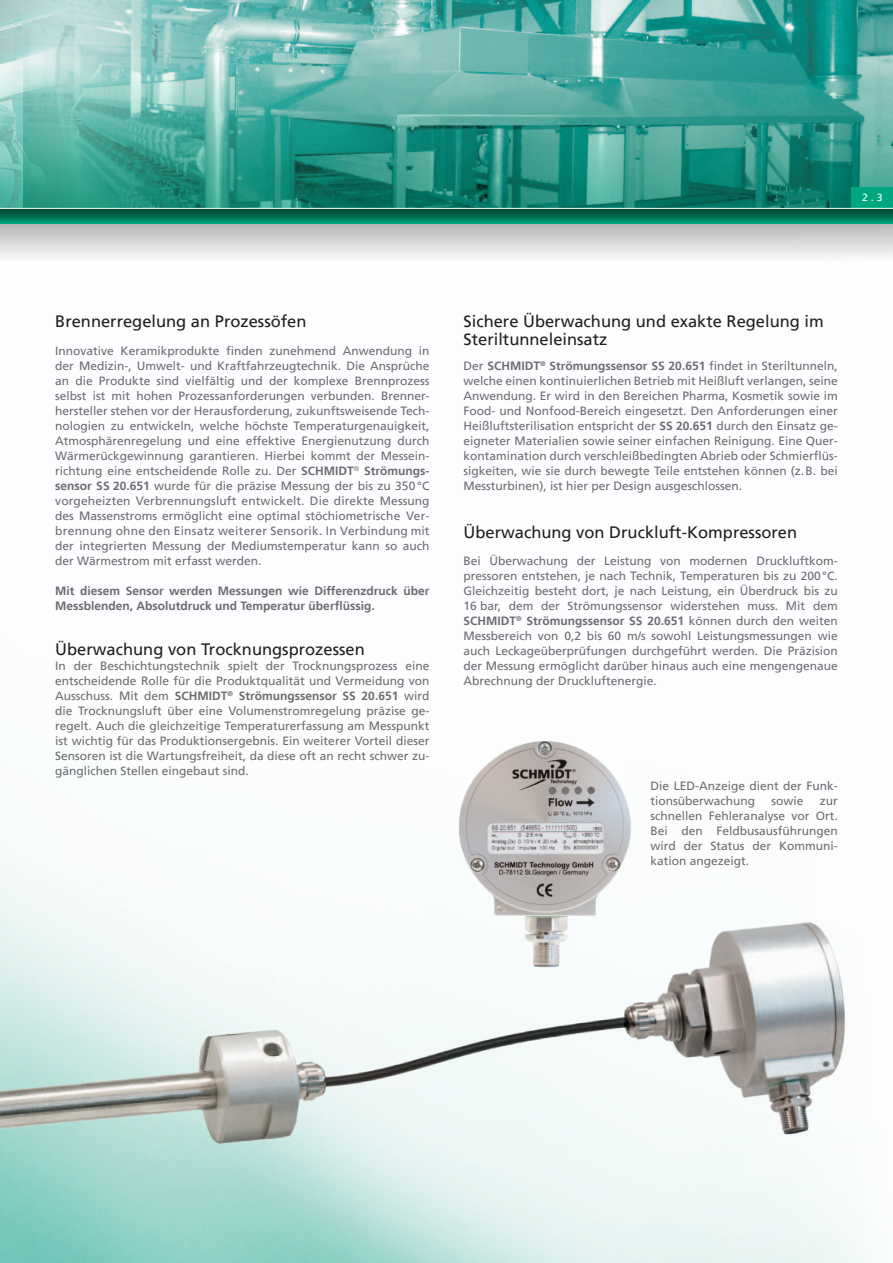
<style>
.page{position:relative;width:893px;height:1263px;background:#fff}
.page>*{position:absolute;margin:0;border:0;box-sizing:border-box;transform-origin:0 0}
.t1{font:16.5px/18px "Frutiger LT";color:#231f20}
.t2{font:12px/15px "Frutiger LT";color:#6c6d70;text-align:justify}
.t3{font:700 12px/15px "Frutiger LT";color:#6c6d70}
.t4{font:10.5px "Frutiger LT";color:#fff}
.s1{font-weight:700}
</style>
<div class="page">
<img style="left:0;top:0;width:893px;height:208px">
<svg style="left:23px;top:62px;width:870px;height:146px;background:#42a093"></svg>
<div style="left:852px;top:187px;width:41px;height:21px;background:#00a77e"></div>
<div style="left:0;top:222px;width:893px;height:40px;background:linear-gradient(to bottom,#b5b4b5,#f9fafb)"></div>
<svg style="left:0;top:209px;width:893px;height:14px;background:#006c50"></svg>
<img style="left:0;top:908px;width:885px;height:288px">
<img style="left:0;top:821px;width:18px;height:273px">
<img style="left:446px;top:740px;width:198px;height:236px">
<p class="t4" style="left:862px;top:191px;width:22px">2 . 3</p>
<h1 class="t1" style="left:55px;top:312px;width:253px">Brennerregelung an Prozessöfen</h1>
<p class="t2" style="left:55px;top:344px;width:376px">Innovative Keramikprodukte finden zunehmend Anwendung in der Medizin-, Umwelt- und Kraftfahrzeugtechnik. Die Ansprüche an die Produkte sind vielfältig und der komplexe Brennprozess selbst ist mit hohen Prozessanforderungen verbunden. Brenner&shy;hersteller stehen vor der Herausforderung, zukunftsweisende Tech&shy;nologien zu entwickeln, welche höchste Temperaturgenauigkeit, Atmosphärenregelung und eine effektive Energienutzung durch Wärmerückgewinnung garantieren. Hierbei kommt der Messein&shy;richtung eine entscheidende Rolle zu. Der <span class="s1">SCHMIDT</span><sup>®</sup> <span class="s1">Strömungs&shy;sensor SS 20.651</span> wurde für die präzise Messung der bis zu 350 °C vorgeheizten Verbrennungsluft entwickelt. Die direkte Messung des Massenstroms ermöglicht eine optimal stöchiometrische Ver&shy;brennung ohne den Einsatz weiterer Sensorik. In Verbindung mit der integrierten Messung der Mediumstemperatur kann so auch der Wärmestrom mit erfasst werden.</p>
<p class="t3" style="left:55px;top:584px;width:376px">Mit diesem Sensor werden Messungen wie Differenzdruck über<br>Messblenden, Absolutdruck und Temperatur überflüssig.</p>
<h1 class="t1" style="left:55px;top:641px;width:311px">Überwachung von Trocknungsprozessen</h1>
<p class="t2" style="left:55px;top:659px;width:376px">In der Beschichtungstechnik spielt der Trocknungsprozess eine entscheidende Rolle für die Produktqualität und Vermeidung von Ausschuss. Mit dem <span class="s1">SCHMIDT</span><sup>®</sup> <span class="s1">Strömungssensor SS 20.651</span> wird die Trocknungsluft über eine Volumenstromregelung präzise ge&shy;regelt. Auch die gleichzeitige Temperaturerfassung am Messpunkt ist wichtig für das Produktionsergebnis. Ein weiterer Vorteil dieser Sensoren ist die Wartungsfreiheit, da diese oft an recht schwer zu&shy;gänglichen Stellen eingebaut sind.</p>
<h1 class="t1" style="left:463px;top:312px;width:362px">Sichere Überwachung und exakte Regelung im<br>Steriltunneleinsatz</h1>
<p class="t2" style="left:463px;top:359px;width:376px">Der <span class="s1">SCHMIDT</span><sup>®</sup> <span class="s1">Strömungssensor SS 20.651</span> findet in Steriltunneln, welche einen kontinuierlichen Betrieb mit Heißluft verlangen, seine Anwendung. Er wird in den Bereichen Pharma, Kosmetik sowie im Food- und Nonfood-Bereich eingesetzt. Den Anforderungen einer Heißluftsterilisation entspricht der <span class="s1">SS 20.651</span> durch den Einsatz ge&shy;eigneter Materialien sowie seiner einfachen Reinigung. Eine Quer&shy;kontamination durch verschleißbedingten Abrieb oder Schmierflüs&shy;sigkeiten, wie sie durch bewegte Teile entstehen können (z.B. bei Messturbinen), ist hier per Design ausgeschlossen.</p>
<h1 class="t1" style="left:463px;top:524px;width:335px">Überwachung von Druckluft-Kompressoren</h1>
<p class="t2" style="left:463px;top:554px;width:376px">Bei Überwachung der Leistung von modernen Druckluftkom&shy;pressoren entstehen, je nach Technik, Temperaturen bis zu 200°C.<br>Gleichzeitig besteht dort, je nach Leistung, ein Überdruck bis zu 16 bar, dem der Strömungssensor widerstehen muss. Mit dem <span class="s1">SCHMIDT</span><sup>®</sup> <span class="s1">Strömungssensor SS 20.651</span> können durch den weiten Messbereich von 0,2 bis 60 m/s sowohl Leistungsmessungen wie auch Leckageüberprüfungen durchgeführt werden. Die Präzision der Messung ermöglicht darüber hinaus auch eine mengengenaue Abrechnung der Druckluftenergie.</p>
<p class="t2" style="left:651px;top:779px;width:188px">Die LED-Anzeige dient der Funk&shy;tionsüberwachung</p>
<p class="t2" style="left:771px;top:794px;width:34px">sowie</p>
<p class="t2" style="left:651px;top:794px;width:189px;text-indent:169px">zur schnellen Fehleranalyse vor Ort.<br>Bei den Feldbusausführungen wird der Status der Kommuni&shy;kation angezeigt.</p>
</div>
